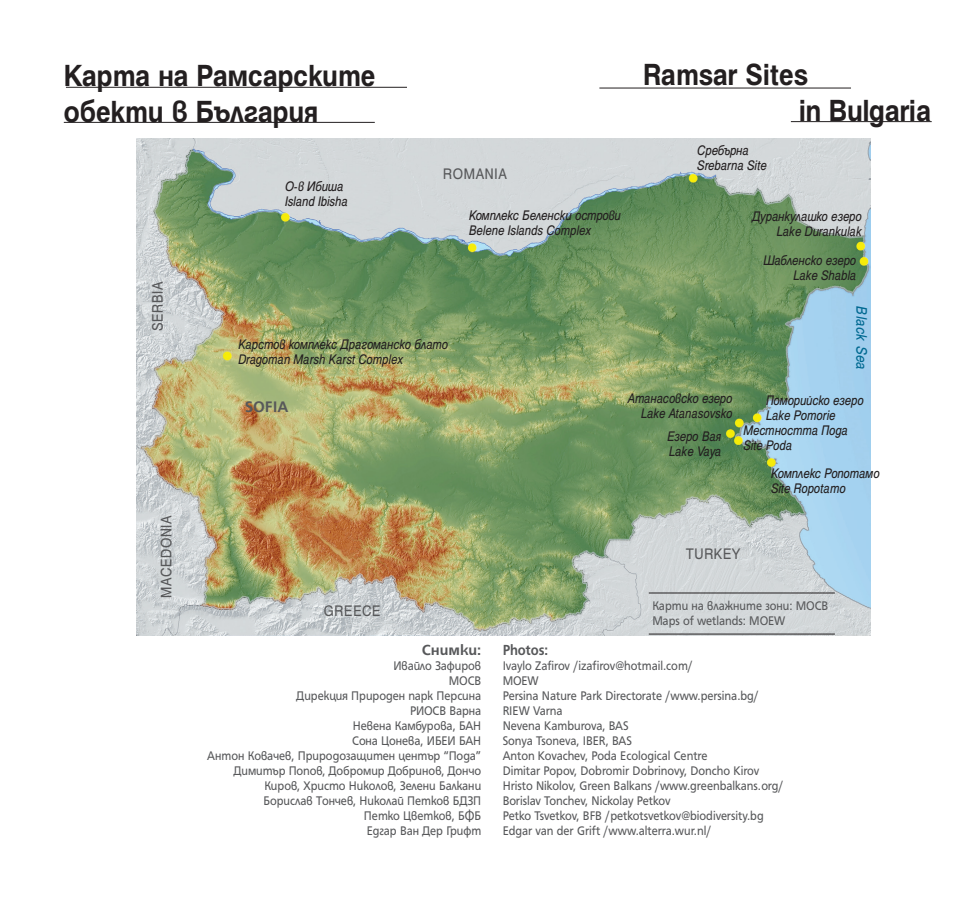
<style>
.page{position:relative;width:970px;height:915px;background:#fff}
.page>*{position:absolute;margin:0;border:0;box-sizing:border-box;transform-origin:0 0}
.t1{font:700 33px "Helen Bg";letter-spacing:-.005em;color:#231f20;scale:.9 1}
.t2{font:16.5px "Helen Bg";letter-spacing:.05em;color:#57585a;scale:.9 1}
.t3{font:italic 16.5px "Helen Bg";letter-spacing:.025em;color:#006991;scale:.9 1}
.t4{font:700 16.5px "HS Grotesk Bg";letter-spacing:-.005em;color:#57585a}
.t5{font:700 15.75px "HS Grotesk Bg";color:#57585a;scale:.9 1}
.t6{font:700 15.75px "HS Grotesk Bg";color:#57585a}
.t7{font:italic 15px/15px "Helen Bg";letter-spacing:-.005em;color:#231f20;scale:.85 1}
.t8{font:13.5px/15px "HS Grotesk Bg";color:#57585a;scale:.9 1}
</style>
<div class="page">
<hr style="left:790px;top:121px;width:141px;height:1px;background:#231f20">
<hr style="left:64px;top:122px;width:311px;height:1px;background:#231f20">
<hr style="left:599px;top:88px;width:252px;height:1px;background:#231f20">
<hr style="left:66px;top:87px;width:341px;height:1px;background:#231f20">
<img style="left:137px;top:139px;width:733px;height:495px">
<hr style="left:648px;top:592px;width:186px;height:1px;background:#231f20">
<hr style="left:648px;top:633px;width:186px;height:1px;background:#231f20">
<h1 class="t1" style="left:64px;top:62px;width:348px">Карта на Рамсарските</h1>
<h1 class="t1" style="left:643px;top:62px;width:185px">Ramsar Sites</h1>
<h1 class="t1" style="left:64px;top:98px;width:284px">обекти в България</h1>
<h1 class="t1" style="left:798px;top:98px;width:149px">in Bulgaria</h1>
<p class="t2" style="left:151px;top:331px;width:56px;rotate:-90deg">SERBIA</p>
<p class="t2" style="left:160px;top:598px;width:94px;rotate:-90deg">MACEDONIA</p>
<p class="t7" style="left:285px;top:178px;width:75px">О-в Ибиша<br>Island Ibisha</p>
<p class="t2" style="left:443px;top:167px;width:72px">ROMANIA</p>
<p class="t7" style="left:469px;top:208px;width:180px">Комплекс Беленски острови<br>Belene Islands Complex</p>
<p class="t7" style="left:238px;top:336px;width:248px">Карстов комплекс Драгоманско блато<br>Dragoman Marsh Karst Complex</p>
<p class="t7" style="left:697px;top:142px;width:83px">Сребърна<br>Srebarna Site</p>
<p class="t7" style="left:752px;top:208px;width:131px;text-align:right">Дуранкулашко езеро<br>Lake Durankulak</p>
<p class="t7" style="left:763px;top:252px;width:111px;text-align:right">Шабленско езеро<br>Lake Shabla</p>
<p class="t3" style="left:870px;top:306px;width:72px;rotate:90deg">Black Sea</p>
<p class="t4" style="left:245px;top:397px;width:45px">SOFIA</p>
<p class="t2" style="left:324px;top:604px;width:64px">GREECE</p>
<p class="t6" style="left:422px;top:640px;width:61px">Снимки:</p>
<p class="t8" style="left:207px;top:658px;width:306px;text-align:right">Ивайло Зафиров<br>МОСВ<br>Дирекция Природен парк Персина<br>РИОСВ Варна<br>Невена Камбурова, БАН<br>Сона Цонева, ИБЕИ БАН<br>Антон Ковачев, Природозащитен център “Пода”<br>Димитър Попов, Добромир Добринов, Дончо<br>Киров, Христо Николов, Зелени Балкани<br>Борислав Тончев, Николай Петков БДЗП<br>Петко Цветков, БФБ<br>Едгар Ван Дер Грифт</p>
<p class="t7" style="left:627px;top:390px;width:125px;text-align:right">Атанасовско езеро<br>Lake Atanasovsko</p>
<p class="t7" style="left:766px;top:392px;width:116px">Поморийско езеро<br>Lake Pomorie</p>
<p class="t7" style="left:667px;top:428px;width:65px">Езеро Вая<br>Lake Vaya</p>
<p class="t7" style="left:743px;top:422px;width:125px">Местността Пода<br>Site Poda</p>
<p class="t2" style="left:685px;top:547px;width:62px">TURKEY</p>
<p class="t7" style="left:771px;top:465px;width:129px">Комплекс Ропотамо<br>Site Ropotamo</p>
<p class="t8" style="left:652px;top:599px;width:197px">Карти на влажните зони: МОСВ<br>Maps of wetlands: MOEW</p>
<p class="t5" style="left:502px;top:640px;width:52px">Photos:</p>
<p class="t8" style="left:502px;top:658px;width:313px">Ivaylo Zafirov /izafirov@hotmail.com/<br>MOEW<br>Persina Nature Park Directorate /www.persina.bg/ RIЕW Varna<br>Nevena Kamburova, BAS<br>Sonya Tsoneva, IBER, BAS<br>Anton Kovachev, Poda Ecological Centre<br>Dimitar Popov, Dobromir Dobrinovy, Doncho Kirov Hristo Nikolov, Green Balkans /www.greenbalkans.org/ Borislav Tonchev, Nickolay Petkov<br>Petko Tsvetkov, BFB /petkotsvetkov@biodiversity.bg Edgar van der Grift /www.alterra.wur.nl/</p>
</div>
